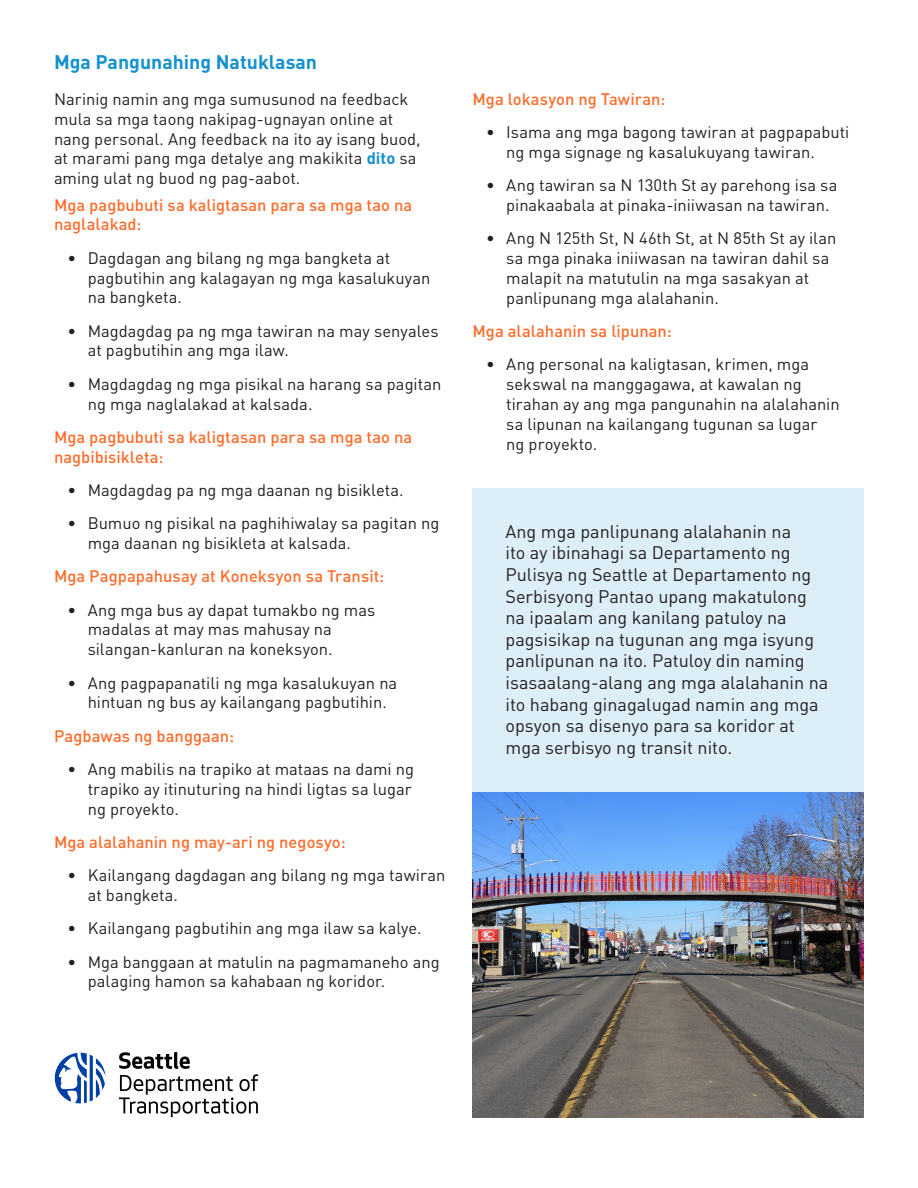
<style>
.page{position:relative;width:918px;height:1188px;background:#fff}
.page>*{position:absolute;margin:0;border:0;box-sizing:border-box;transform-origin:0 0}
.t1{font:700 19.5px "DIN Pro";color:#1691d0}
.t2{font:18px/21.6px "DIN Pro";color:#231f20}
.t3{font:16.5px/19.8px "DIN Pro";color:#231f20}
.t4{font:500 16.5px/19.8px "DIN Pro";letter-spacing:.005em;color:#ff6c2c}
.s1{font-weight:700;color:#1691d0}
</style>
<div class="page">
<div style="left:472px;top:488px;width:392px;height:304px;background:#dceef7"></div>
<svg style="left:119px;top:1052px;width:139px;height:65px"></svg>
<svg style="left:54px;top:1052px;width:52px;height:52px"></svg>
<svg style="left:59px;top:1052px;width:47px;height:52px"></svg>
<img style="left:472px;top:792px;width:392px;height:325px">
<p class="t1" style="left:54px;top:49px;width:265px">Mga Pangunahing Natuklasan</p>
<p class="t3" style="left:54px;top:88px;width:368px">Narinig namin ang mga sumusunod na feedback mula sa mga taong nakipag-ugnayan online at nang personal. Ang feedback na ito ay isang buod, at marami pang mga detalye ang makikita <span class="s1">dito</span> sa aming ulat ng buod ng pag-aabot.</p>
<p class="t4" style="left:54px;top:194px;width:360px">Mga pagbubuti sa kaligtasan para sa mga tao na naglalakad:</p>
<p class="t3" style="left:88px;top:247px;width:344px;text-indent:-20px">• Dagdagan ang bilang ng mga bangketa at pagbutihin ang kalagayan ng mga kasalukuyan na bangketa.</p>
<p class="t3" style="left:88px;top:320px;width:352px;text-indent:-20px">• Magdagdag pa ng mga tawiran na may senyales at pagbutihin ang mga ilaw.</p>
<p class="t3" style="left:88px;top:373px;width:355px;text-indent:-20px">• Magdagdag ng mga pisikal na harang sa pagitan ng mga naglalakad at kalsada.</p>
<p class="t4" style="left:54px;top:426px;width:360px">Mga pagbubuti sa kaligtasan para sa mga tao na nagbibisikleta:</p>
<p class="t3" style="left:68px;top:479px;width:338px">• Magdagdag pa ng mga daanan ng bisikleta.</p>
<p class="t3" style="left:88px;top:513px;width:353px;text-indent:-20px">• Bumuo ng pisikal na paghihiwalay sa pagitan ng mga daanan ng bisikleta at kalsada.</p>
<p class="t4" style="left:54px;top:566px;width:332px">Mga Pagpapahusay at Koneksyon sa Transit:</p>
<p class="t3" style="left:88px;top:599px;width:289px;text-indent:-20px">• Ang mga bus ay dapat tumakbo ng mas madalas at may mas mahusay na silangan-kanluran na koneksyon.</p>
<p class="t3" style="left:68px;top:672px;width:331px;text-align:center">• Ang pagpapanatili ng mga kasalukuyan na hintuan ng bus ay kailangang pagbutihin.</p>
<p class="t4" style="left:54px;top:725px;width:182px">Pagbawas ng banggaan:</p>
<p class="t3" style="left:88px;top:758px;width:328px;text-indent:-20px">• Ang mabilis na trapiko at mataas na dami ng trapiko ay itinuturing na hindi ligtas sa lugar ng proyekto.</p>
<p class="t4" style="left:54px;top:831px;width:293px">Mga alalahanin ng may-ari ng negosyo:</p>
<p class="t3" style="left:88px;top:865px;width:359px;text-indent:-20px">• Kailangang dagdagan ang bilang ng mga tawiran at bangketa.</p>
<p class="t3" style="left:68px;top:918px;width:356px">• Kailangang pagbutihin ang mga ilaw sa kalye.</p>
<p class="t3" style="left:88px;top:951px;width:353px;text-indent:-20px">• Mga banggaan at matulin na pagmamaneho ang palaging hamon sa kahabaan ng koridor.</p>
<p class="t4" style="left:472px;top:88px;width:194px">Mga lokasyon ng Tawiran:</p>
<p class="t3" style="left:506px;top:122px;width:345px;text-indent:-20px">• Isama ang mga bagong tawiran at pagpapabuti ng mga signage ng kasalukuyang tawiran.</p>
<p class="t3" style="left:506px;top:175px;width:333px;text-indent:-20px">• Ang tawiran sa N 130th St ay parehong isa sa pinakaabala at pinaka-iniiwasan na tawiran.</p>
<p class="t3" style="left:506px;top:228px;width:332px;text-indent:-20px">• Ang N 125th St, N 46th St, at N 85th St ay ilan sa mga pinaka iniiwasan na tawiran dahil sa malapit na matutulin na mga sasakyan at panlipunang mga alalahanin.</p>
<p class="t4" style="left:472px;top:321px;width:201px">Mga alalahanin sa lipunan:</p>
<p class="t3" style="left:506px;top:354px;width:335px;text-indent:-20px">• Ang personal na kaligtasan, krimen, mga sekswal na manggagawa, at kawalan ng tirahan ay ang mga pangunahin na alalahanin sa lipunan na kailangang tugunan sa lugar ng proyekto.</p>
<p class="t2" style="left:506px;top:520px;width:324px">Ang mga panlipunang alalahanin na<br>ito ay ibinahagi sa Departamento ng Pulisya ng Seattle at Departamento ng Serbisyong Pantao upang makatulong na ipaalam ang kanilang patuloy na pagsisikap na tugunan ang mga isyung panlipunan na ito. Patuloy din naming isasaalang-alang ang mga alalahanin na ito habang ginagalugad namin ang mga opsyon sa disenyo para sa koridor at mga serbisyo ng transit nito.</p>
</div>
